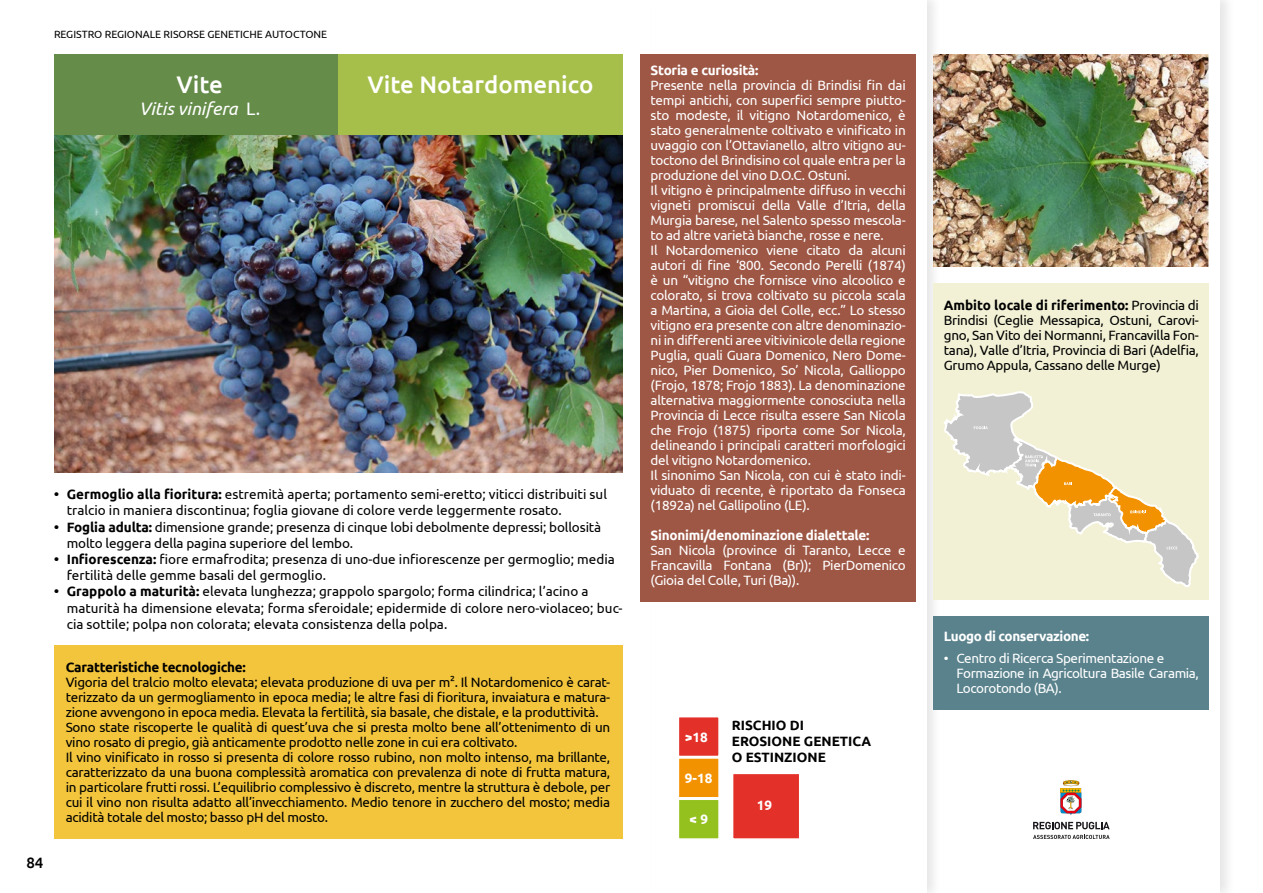
<style>
.page{position:relative;width:1263px;height:893px;background:#fff}
.page>*{position:absolute;margin:0;border:0;box-sizing:border-box;transform-origin:0 0}
.t1{font:500 24px "Ubuntu";color:#fff}
.t2{font:italic 18px "Ubuntu";color:#fff}
.t3{font:500 15px "Ubuntu";color:#000}
.t4{font:13.5px/15px "Ubuntu";letter-spacing:-.02em;color:#fff}
.t5{font:13.5px/15px "Ubuntu";letter-spacing:-.02em;color:#000}
.t6{font:13.5px/16.2px "Ubuntu";color:#000}
.t7{font:700 13.5px "Ubuntu";letter-spacing:-.02em;color:#fff}
.t8{font:700 13.5px/16.2px "Ubuntu";color:#000}
.t9{font:700 13.5px "Ubuntu";letter-spacing:-.02em;color:#000}
.t10{font:10.5px "Ubuntu";color:#000}
.s1{font-style:normal}
.s2{font-weight:700}
</style>
<div class="page">
<div style="left:648px;top:0;width:294px;height:893px;background:#000;opacity:.1"></div>
<div style="left:651px;top:0;width:275px;height:893px;background:#fff"></div>
<div style="left:941px;top:0;width:294px;height:893px;background:#000;opacity:.1"></div>
<div style="left:944px;top:0;width:275px;height:893px;background:#fff"></div>
<svg style="left:1033px;top:835px;width:76px;height:4px"></svg>
<svg style="left:1033px;top:822px;width:76px;height:7px"></svg>
<svg style="left:1060px;top:780px;width:21px;height:35px"></svg>
<div style="left:934px;top:616px;width:275px;height:94px;background:#59828c"></div>
<img style="left:54px;top:135px;width:568px;height:337px">
<div style="left:54px;top:54px;width:284px;height:81px;background:#658c49"></div>
<div style="left:640px;top:54px;width:276px;height:548px;background:#9e5745"></div>
<div style="left:934px;top:283px;width:275px;height:317px;background:#f2f1d5"></div>
<div style="left:338px;top:54px;width:284px;height:81px;background:#a6bf4a"></div>
<div style="left:678px;top:716px;width:42px;height:41px;background:#e33029;border:2px solid #fff"></div>
<div style="left:678px;top:757px;width:42px;height:41px;background:#f39200;border:2px solid #fff"></div>
<div style="left:678px;top:798px;width:42px;height:42px;background:#95c11f;border:2px solid #fff"></div>
<div style="left:732px;top:773px;width:68px;height:67px;background:#e33029;border:2px solid #fff"></div>
<svg style="left:945px;top:392px;width:252px;height:194px"></svg>
<img style="left:934px;top:54px;width:275px;height:213px">
<div style="left:54px;top:645px;width:568px;height:194px;background:#f3c53c"></div>
<p class="t10" style="left:54px;top:28px;width:275px">REGISTRO REGIONALE RISORSE GENETICHE AUTOCTONE</p>
<h1 class="t1" style="left:176px;top:69px;width:48px">Vite</h1>
<h2 class="t2" style="left:139px;top:97px;width:123px">Vitis vinifera <span class="s1">L.</span></h2>
<h1 class="t1" style="left:367px;top:69px;width:227px">Vite Notardomenico</h1>
<p class="t6" style="left:67px;top:486px;width:542px;text-indent:-13px"><span class="s2">• Germoglio alla fioritura:</span> estremità aperta; portamento semi-eretto; viticci distribuiti sul tralcio in maniera discontinua; foglia giovane di colore verde leggermente rosato.</p>
<p class="t5" style="left:67px;top:518px;width:536px;line-height:16.2px;text-indent:-13px"><span class="s2">• Foglia adulta:</span> dimensione grande; presenza di cinque lobi debolmente depressi; bollosità molto leggera della pagina superiore del lembo.</p>
<p class="t6" style="left:67px;top:551px;width:549px;text-indent:-13px"><span class="s2">• Infiorescenza:</span> fiore ermafrodita; presenza di uno-due infiorescenze per germoglio; media fertilità delle gemme basali del germoglio.</p>
<p class="t6" style="left:67px;top:583px;width:557px;text-indent:-13px"><span class="s2">• Grappolo a maturità:</span> elevata lunghezza; grappolo spargolo; forma cilindrica; l’acino a maturità ha dimensione elevata; forma sferoidale; epidermide di colore nero-violaceo; buc&shy;cia sottile; polpa non colorata; elevata consistenza della polpa.</p>
<p class="t9" style="left:66px;top:659px;width:182px">Caratteristiche tecnologiche:</p>
<p class="t5" style="left:66px;top:675px;width:546px">Vigoria del tralcio molto elevata; elevata produzione di uva per m2. Il Notardomenico è carat&shy;terizzato da un germogliamento in epoca media; le altre fasi di fioritura, invaiatura e matura&shy;zione avvengono in epoca media. Elevata la fertilità, sia basale, che distale, e la produttività.<br>Sono state riscoperte le qualità di quest’uva che si presta molto bene all’ottenimento di un vino rosato di pregio, già anticamente prodotto nelle zone in cui era coltivato.<br>Il vino vinificato in rosso si presenta di colore rosso rubino, non molto intenso, ma brillante, caratterizzato da una buona complessità aromatica con prevalenza di note di frutta matura, in particolare frutti rossi. L’equilibrio complessivo è discreto, mentre la struttura è debole, per cui il vino non risulta adatto all’invecchiamento. Medio tenore in zucchero del mosto; media acidità totale del mosto; basso pH del mosto.</p>
<p class="t3" style="left:26px;top:853px;width:19px">84</p>
<p class="t7" style="left:651px;top:62px;width:109px">Storia e curiosità:</p>
<p class="t4" style="left:651px;top:78px;width:257px">Presente nella provincia di Brindisi fin dai tempi antichi, con superfici sempre piutto&shy;sto modeste, il vitigno Notardomenico, è stato generalmente coltivato e vinificato in uvaggio con l’Ottavianello, altro vitigno au&shy;toctono del Brindisino col quale entra per la produzione del vino D.O.C. Ostuni.<br>Il vitigno è principalmente diffuso in vecchi vigneti promiscui della Valle d’Itria, della Murgia barese, nel Salento spesso mescola&shy;to ad altre varietà bianche, rosse e nere.<br>Il Notardomenico viene citato da alcuni autori di fine ‘800. Secondo Perelli (1874) è un “vitigno che fornisce vino alcoolico e colorato, si trova coltivato su piccola scala a Martina, a Gioia del Colle, ecc.” Lo stesso vitigno era presente con altre denominazio&shy;ni in differenti aree vitivinicole della regione Puglia, quali Guara Domenico, Nero Dome&shy;nico, Pier Domenico, So’ Nicola, Gallioppo (Frojo, 1878; Frojo 1883). La denominazione alternativa maggiormente conosciuta nella Provincia di Lecce risulta essere San Nicola che Frojo (1875) riporta come Sor Nicola, delineando i principali caratteri morfologici del vitigno Notardomenico.<br>Il sinonimo San Nicola, con cui è stato indi&shy;viduato di recente, è riportato da Fonseca (1892a) nel Gallipolino (LE).</p>
<p class="t7" style="left:651px;top:527px;width:220px">Sinonimi/denominazione dialettale:</p>
<p class="t4" style="left:651px;top:543px;width:257px;text-align:justify">San Nicola (province di Taranto, Lecce e Francavilla Fontana (Br)); PierDomenico (Gioia del Colle, Turi (Ba)).</p>
<p class="t7" style="left:685px;top:729px;width:25px">&gt;18</p>
<p class="t7" style="left:685px;top:770px;width:29px">9-18</p>
<p class="t7" style="left:689px;top:811px;width:20px">&lt; 9</p>
<p class="t8" style="left:732px;top:716px;width:141px">RISCHIO DI<br>EROSIONE GENETICA<br>O ESTINZIONE</p>
<p class="t7" style="left:757px;top:797px;width:17px">19</p>
<p class="t5" style="left:944px;top:297px;width:257px;text-align:justify"><span class="s2">Ambito locale di riferimento:</span> Provincia di Brindisi (Ceglie Messapica, Ostuni, Carovi&shy;gno, San Vito dei Normanni, Francavilla Fon&shy;tana), Valle d’Itria, Provincia di Bari (Adelfia, Grumo Appula, Cassano delle Murge)</p>
<p class="t7" style="left:944px;top:628px;width:147px">Luogo di conservazione:</p>
<p class="t4" style="left:956px;top:651px;width:244px;text-indent:-13px">• Centro di Ricerca Sperimentazione e<br>Formazione in Agricoltura Basile Caramia,<br>Locorotondo (BA).</p>
</div>
